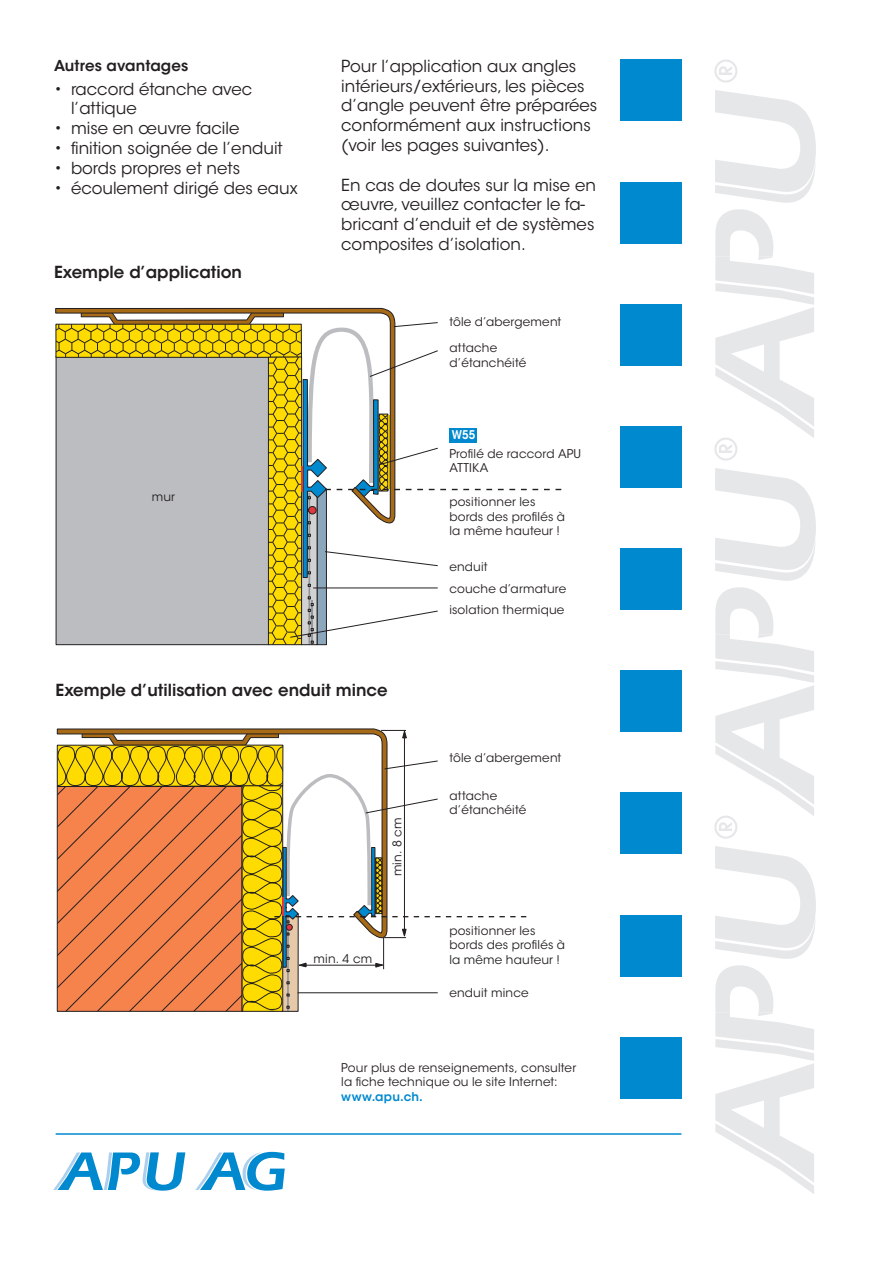
<style>
.page{position:relative;width:893px;height:1263px;background:#fff}
.page>*{position:absolute;margin:0;border:0;box-sizing:border-box;transform-origin:0 0}
.t1{font:16.5px/19.8px "ITC Avant Garde Std";color:#231f20}
.t2{font:600 16.5px "ITC Avant Garde Std";color:#231f20}
.t3{font:600 15px "ITC Avant Garde Std";letter-spacing:.005em;color:#231f20}
.t4{font:12px/14.4px "ITC Avant Garde Std";letter-spacing:.015em;color:#231f20}
.t5{font:600 12px "ITC Avant Garde Std";letter-spacing:.02em;color:#0089cf}
.t6{font:600 12px "ITC Avant Garde Std";color:#fff;scale:.9 1}
</style>
<div class="page">
<svg style="left:714px;top:60px;width:102px;height:1134px"></svg>
<svg style="left:53px;top:1152px;width:132px;height:39px"></svg>
<svg style="left:195px;top:1152px;width:90px;height:39px"></svg>
<hr style="left:56px;top:1133px;width:625px;height:2px;background:#0089cf">
<div style="left:620px;top:1037px;width:61px;height:61px;background:#0089cf"></div>
<div style="left:620px;top:915px;width:61px;height:61px;background:#0089cf"></div>
<div style="left:620px;top:792px;width:61px;height:62px;background:#0089cf"></div>
<div style="left:620px;top:670px;width:61px;height:62px;background:#0089cf"></div>
<div style="left:620px;top:548px;width:61px;height:62px;background:#0089cf"></div>
<div style="left:620px;top:426px;width:61px;height:62px;background:#0089cf"></div>
<div style="left:620px;top:304px;width:61px;height:62px;background:#0089cf"></div>
<div style="left:620px;top:182px;width:61px;height:61px;background:#0089cf"></div>
<div style="left:620px;top:60px;width:61px;height:61px;background:#0089cf"></div>
<svg style="left:55px;top:308px;width:336px;height:221px;background:#8b632d"></svg>
<svg style="left:56px;top:312px;width:505px;height:333px"></svg>
<div style="left:449px;top:428px;width:28px;height:14px;background:#0089cf"></div>
<svg style="left:57px;top:730px;width:469px;height:282px"></svg>
<hr style="left:298px;top:992px;width:140px;height:1px;background:#231f20">
<p class="t3" style="left:54px;top:56px;width:136px">Autres avantages</p>
<p class="t1" style="left:71px;top:79px;width:183px;text-indent:-17px">• raccord étanche avec l’attique</p>
<p class="t1" style="left:54px;top:119px;width:187px">• mise en œuvre facile</p>
<p class="t1" style="left:54px;top:138px;width:230px">• finition soignée de l’enduit</p>
<p class="t1" style="left:54px;top:158px;width:188px">• bords propres et nets</p>
<p class="t1" style="left:54px;top:178px;width:245px">• écoulement dirigé des eaux</p>
<p class="t2" style="left:54px;top:261px;width:190px">Exemple d’application</p>
<p class="t4" style="left:152px;top:489px;width:25px">mur</p>
<p class="t1" style="left:341px;top:56px;width:258px">Pour l’application aux angles intérieurs/extérieurs, les pièces d’angle peuvent être préparées conformément aux instructions (voir les pages suivantes).</p>
<p class="t1" style="left:341px;top:175px;width:256px">En cas de doutes sur la mise en œuvre, veuillez contacter le fa&shy;bricant d’enduit et de systèmes composites d’isolation.</p>
<p class="t4" style="left:449px;top:315px;width:114px">tôle d’abergement</p>
<p class="t4" style="left:449px;top:341px;width:79px">attache d’étanchéité</p>
<p class="t6" style="left:452px;top:427px;width:28px">W55</p>
<p class="t4" style="left:449px;top:447px;width:133px">Profilé de raccord APU<br>ATTIKA</p>
<p class="t4" style="left:449px;top:495px;width:117px">positionner les bords des profilés à la même hauteur !</p>
<p class="t4" style="left:449px;top:560px;width:40px">enduit</p>
<p class="t4" style="left:449px;top:581px;width:118px">couche d’armature</p>
<p class="t4" style="left:449px;top:603px;width:117px">isolation thermique</p>
<p class="t2" style="left:56px;top:679px;width:334px">Exemple d’utilisation avec enduit mince</p>
<p class="t4" style="left:390px;top:876px;width:60px;rotate:-90deg">min. 8 cm</p>
<p class="t4" style="left:314px;top:951px;width:60px">min. 4 cm</p>
<p class="t4" style="left:449px;top:750px;width:114px">tôle d’abergement</p>
<p class="t4" style="left:449px;top:789px;width:79px">attache d’étanchéité</p>
<p class="t4" style="left:449px;top:923px;width:117px">positionner les bords des profilés à la même hauteur !</p>
<p class="t4" style="left:449px;top:985px;width:81px">enduit mince</p>
<p class="t4" style="left:341px;top:1060px;width:236px">Pour plus de renseignements, consulter la fiche technique ou le site Internet:</p>
<p class="t5" style="left:341px;top:1089px;width:83px">www.apu.ch.</p>
</div>
